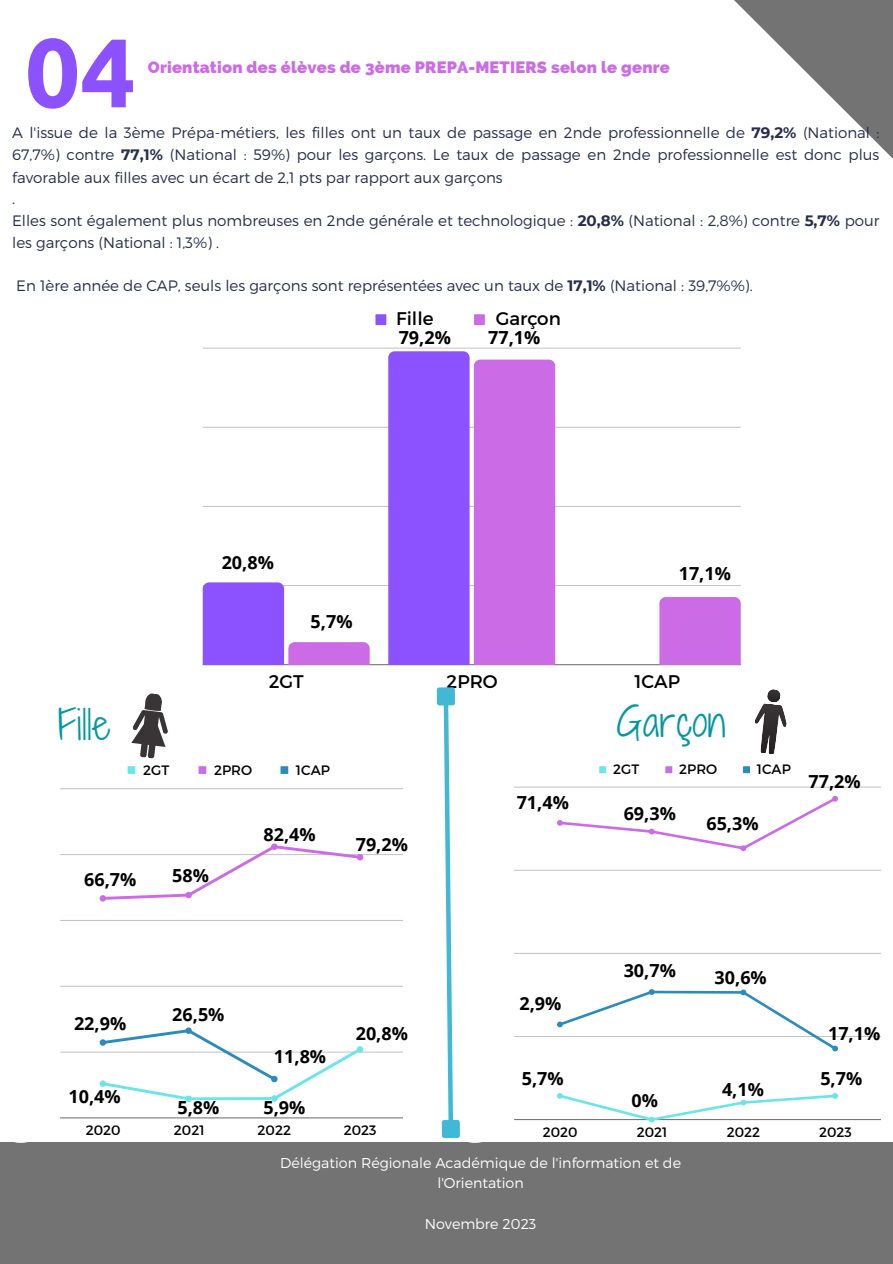
<style>
.page{position:relative;width:893px;height:1264px;background:#fff}
.page>*{position:absolute;margin:0;border:0;box-sizing:border-box;transform-origin:0 0}
.t1{font:700 97.5px "Ubuntu";color:#8c52ff}
.t2{font:39px "Shadows Into Light Two";letter-spacing:.01em;color:#03989e}
.t3{font:18.3px "Montserrat";color:#000}
.t4{font:700 18px "Open Sans";color:#000}
.t5{font:800 16.5px "Raleway";letter-spacing:.01em;color:#cb6ce6}
.t6{font:300 15px/22.5px "Montserrat";color:#252e4a;text-align:justify}
.t7{font:300 14.25px/20.2px "Montserrat";color:#fff;text-align:center}
.t8{font:13.65px "Montserrat";color:#000}
.s1{font-weight:700}
</style>
<div class="page">
<div style="left:0;top:1142px;width:892px;height:121px;background:#737373"></div>
<svg style="left:734px;top:0;width:158px;height:158px"></svg>
<svg style="left:755px;top:689px;width:31px;height:65px"></svg>
<svg style="left:375px;top:314px;width:11px;height:11px"></svg>
<svg style="left:474px;top:314px;width:11px;height:11px"></svg>
<hr style="left:203px;top:585px;width:537px;height:1px;background:#000">
<hr style="left:203px;top:506px;width:537px;height:1px;background:#000">
<hr style="left:203px;top:427px;width:537px;height:1px;background:#000">
<hr style="left:203px;top:348px;width:537px;height:1px;background:#000">
<hr style="left:203px;top:664px;width:537px;height:1px;background:#000">
<svg style="left:388px;top:351px;width:167px;height:313px;background:#ae65f3"></svg>
<div style="left:659px;top:597px;width:81px;height:67px;background:#cb6ce6"></div>
<svg style="left:128px;top:766px;width:7px;height:8px"></svg>
<svg style="left:198px;top:766px;width:8px;height:8px"></svg>
<svg style="left:280px;top:766px;width:8px;height:8px"></svg>
<hr style="left:60px;top:1051px;width:342px;height:1px;background:#000">
<hr style="left:60px;top:985px;width:342px;height:1px;background:#000">
<hr style="left:60px;top:920px;width:342px;height:1px;background:#000">
<hr style="left:60px;top:854px;width:342px;height:1px;background:#000">
<hr style="left:60px;top:788px;width:342px;height:1px;background:#000">
<hr style="left:60px;top:1117px;width:342px;height:1px;background:#000">
<svg style="left:100px;top:843px;width:263px;height:58px"></svg>
<svg style="left:99px;top:1027px;width:265px;height:75px"></svg>
<svg style="left:599px;top:766px;width:7px;height:7px"></svg>
<svg style="left:665px;top:766px;width:7px;height:7px"></svg>
<svg style="left:743px;top:766px;width:7px;height:7px"></svg>
<hr style="left:514px;top:1036px;width:366px;height:1px;background:#000">
<hr style="left:514px;top:953px;width:366px;height:1px;background:#000">
<hr style="left:514px;top:870px;width:366px;height:1px;background:#000">
<hr style="left:514px;top:786px;width:366px;height:1px;background:#000">
<hr style="left:514px;top:1119px;width:366px;height:1px;background:#000">
<hr style="left:651px;top:990px;width:92px;height:3px;background:#2d8bba">
<svg style="left:556px;top:1093px;width:281px;height:29px"></svg>
<svg style="left:557px;top:795px;width:281px;height:56px"></svg>
<svg style="left:557px;top:989px;width:98px;height:38px"></svg>
<svg style="left:739px;top:989px;width:99px;height:63px"></svg>
<svg style="left:131px;top:347px;width:238px;height:412px"></svg>
<svg style="left:441px;top:705px;width:13px;height:431px"></svg>
<div style="left:444px;top:1122px;width:13px;height:13px;background:#41b8d5"></div>
<div style="left:442px;top:1119px;width:18px;height:19px;border:4px solid #41b8d5"></div>
<div style="left:439px;top:689px;width:13px;height:14px;background:#41b8d5"></div>
<div style="left:437px;top:687px;width:18px;height:18px;border:4px solid #41b8d5"></div>
<p class="t1" style="left:25px;top:16px;width:112px">04</p>
<p class="t5" style="left:148px;top:57px;width:523px">Orientation des élèves de 3ème PREPA-METIERS selon le genre</p>
<p class="t6" style="left:12px;top:121px;width:868px">A l'issue de la 3ème Prépa-métiers, les filles ont un taux de passage en 2nde professionnelle de <span class="s1">79,2%</span> (National :<br>67,7%) contre <span class="s1">77,1%</span> (National : 59%) pour les garçons. Le taux de passage en 2nde professionnelle est donc plus favorable aux filles avec un écart de 2,1 pts par rapport aux garçons</p>
<p class="t6" style="left:12px;top:187px;width:4px">.</p>
<p class="t6" style="left:12px;top:208px;width:868px">Elles sont également plus nombreuses en 2nde générale et technologique : <span class="s1">20,8%</span> (National : 2,8%) contre <span class="s1">5,7%</span> pour les garçons (National : 1,3%) .</p>
<p class="t6" style="left:16px;top:274px;width:737px">En 1ère année de CAP, seuls les garçons sont représentées avec un taux de <span class="s1">17,1%</span> (National : 39,7%%).</p>
<p class="t3" style="left:396px;top:306px;width:39px">Fille</p>
<p class="t3" style="left:495px;top:306px;width:67px">Garçon</p>
<p class="t4" style="left:398px;top:325px;width:54px">79,2%</p>
<p class="t4" style="left:488px;top:325px;width:54px">77,1%</p>
<p class="t4" style="left:222px;top:549px;width:54px">20,8%</p>
<p class="t4" style="left:310px;top:608px;width:43px">5,7%</p>
<p class="t4" style="left:678px;top:560px;width:54px">17,1%</p>
<p class="t3" style="left:269px;top:670px;width:37px">2GT</p>
<p class="t3" style="left:446px;top:670px;width:53px">2PRO</p>
<p class="t3" style="left:634px;top:670px;width:47px">1CAP</p>
<p class="t2" style="left:58px;top:696px;width:54px">Fille</p>
<p class="t2" style="left:617px;top:693px;width:110px">Garçon</p>
<p class="t8" style="left:143px;top:760px;width:28px">2GT</p>
<p class="t8" style="left:214px;top:760px;width:40px">2PRO</p>
<p class="t8" style="left:296px;top:760px;width:35px">1CAP</p>
<p class="t4" style="left:84px;top:867px;width:54px">66,7%</p>
<p class="t4" style="left:172px;top:862px;width:38px">58%</p>
<p class="t4" style="left:263px;top:821px;width:54px">82,4%</p>
<p class="t4" style="left:356px;top:832px;width:54px">79,2%</p>
<p class="t4" style="left:516px;top:789px;width:54px">71,4%</p>
<p class="t8" style="left:613px;top:760px;width:28px">2GT</p>
<p class="t8" style="left:679px;top:760px;width:40px">2PRO</p>
<p class="t8" style="left:756px;top:760px;width:35px">1CAP</p>
<p class="t4" style="left:623px;top:800px;width:54px">69,3%</p>
<p class="t4" style="left:706px;top:811px;width:54px">65,3%</p>
<p class="t4" style="left:808px;top:768px;width:54px">77,2%</p>
<p class="t4" style="left:74px;top:1010px;width:54px">22,9%</p>
<p class="t4" style="left:68px;top:1084px;width:54px">10,4%</p>
<p class="t4" style="left:172px;top:1001px;width:54px">26,5%</p>
<p class="t4" style="left:274px;top:1043px;width:54px">11,8%</p>
<p class="t4" style="left:177px;top:1094px;width:43px">5,8%</p>
<p class="t4" style="left:263px;top:1094px;width:43px">5,9%</p>
<p class="t4" style="left:356px;top:1020px;width:54px">20,8%</p>
<p class="t4" style="left:519px;top:991px;width:43px">2,9%</p>
<p class="t4" style="left:522px;top:1066px;width:43px">5,7%</p>
<p class="t4" style="left:623px;top:958px;width:54px">30,7%</p>
<p class="t4" style="left:714px;top:965px;width:54px">30,6%</p>
<p class="t4" style="left:631px;top:1087px;width:28px">0%</p>
<p class="t4" style="left:722px;top:1076px;width:43px">4,1%</p>
<p class="t4" style="left:828px;top:1020px;width:54px">17,1%</p>
<p class="t4" style="left:820px;top:1066px;width:43px">5,7%</p>
<p class="t8" style="left:86px;top:1121px;width:36px">2020</p>
<p class="t8" style="left:174px;top:1121px;width:32px">2021</p>
<p class="t8" style="left:257px;top:1121px;width:35px">2022</p>
<p class="t8" style="left:343px;top:1121px;width:34px">2023</p>
<p class="t8" style="left:542px;top:1123px;width:36px">2020</p>
<p class="t8" style="left:636px;top:1123px;width:32px">2021</p>
<p class="t8" style="left:726px;top:1123px;width:35px">2022</p>
<p class="t8" style="left:819px;top:1123px;width:34px">2023</p>
<p class="t7" style="left:280px;top:1152px;width:402px">Délégation Régionale Académique de l'information et de l'Orientation</p>
<p class="t7" style="left:424px;top:1212px;width:113px">Novembre 2023</p>
</div>
